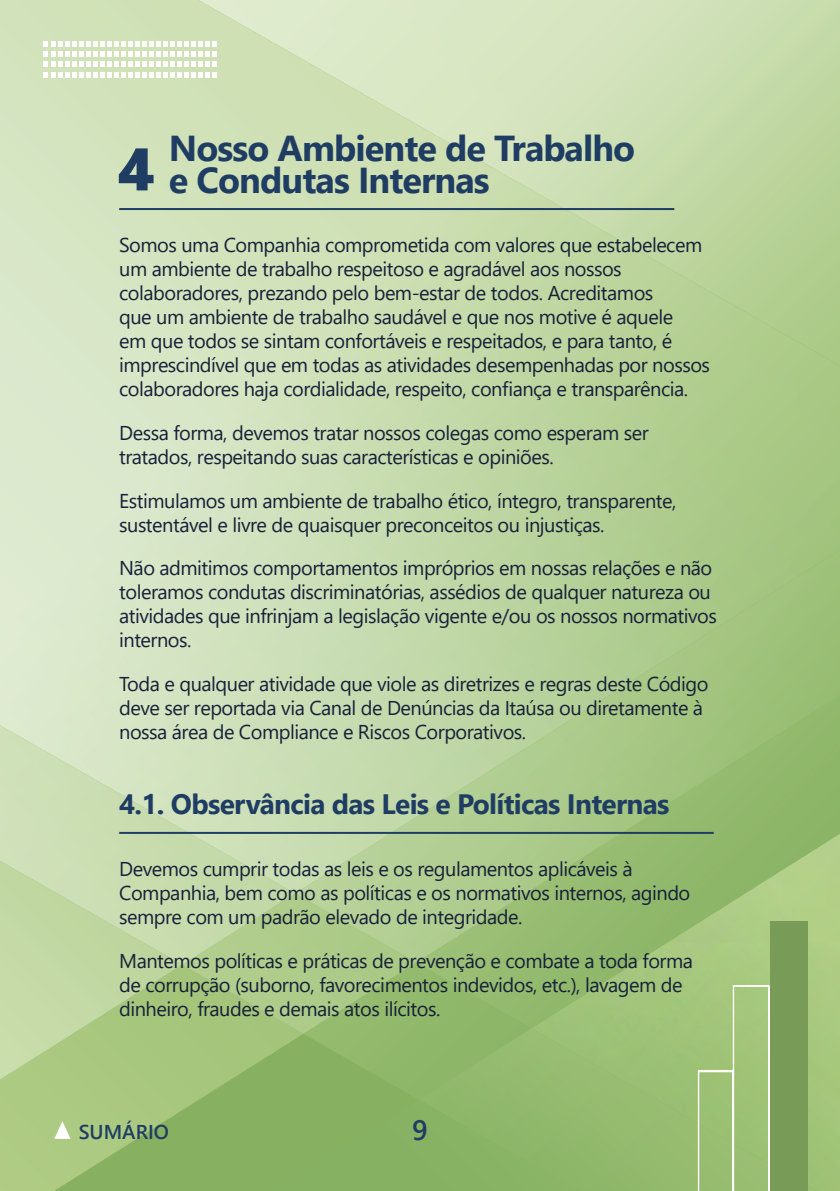
<style>
.page{position:relative;width:840px;height:1191px;background:#fff}
.page>*{position:absolute;margin:0;border:0;box-sizing:border-box;transform-origin:0 0}
.t1{font:60px "Segoe UI Black";color:#1f3d63}
.t2{font:700 36px/32px "Segoe UI";letter-spacing:-.025em;color:#1f3d63}
.t3{font:700 28px "Segoe UI";letter-spacing:-.025em;color:#1f3d63}
.t4{font:600 28px "Segoe UI";color:#1f3d63}
.t5{font:20px/24px "Segoe UI";letter-spacing:-.025em;color:#172038}
.t6{font:600 20px "Segoe UI";color:#1f3d63}
</style>
<div class="page">
<img style="left:0;top:1033px;width:303px;height:158px">
<img style="left:0;top:964px;width:182px;height:115px">
<div style="left:303px;top:983px;width:147px;height:116px;background:#8fb769"></div>
<img style="left:182px;top:914px;width:234px;height:119px">
<img style="left:0;top:750px;width:295px;height:214px">
<div style="left:273px;top:1099px;width:145px;height:92px;background:#87b061"></div>
<div style="left:418px;top:1028px;width:113px;height:163px;background:#8db668"></div>
<img style="left:450px;top:926px;width:81px;height:102px">
<img style="left:659px;top:777px;width:70px;height:56px">
<div style="left:729px;top:768px;width:35px;height:65px;background:#91b86c"></div>
<div style="left:764px;top:705px;width:70px;height:128px;background:#8fb669"></div>
<img style="left:834px;top:700px;width:5px;height:133px">
<img style="left:726px;top:768px;width:5px;height:9px">
<img style="left:330px;top:817px;width:145px;height:145px">
<img style="left:295px;top:893px;width:36px;height:21px">
<img style="left:473px;top:781px;width:72px;height:145px">
<img style="left:652px;top:645px;width:74px;height:168px">
<img style="left:724px;top:600px;width:73px;height:168px">
<img style="left:796px;top:600px;width:37px;height:123px">
<img style="left:831px;top:555px;width:8px;height:145px">
<img style="left:222px;top:43px;width:145px;height:850px">
<img style="left:150px;top:0;width:73px;height:852px">
<div style="left:831px;top:366px;width:8px;height:189px;background:#a5c681"></div>
<img style="left:531px;top:833px;width:308px;height:358px">
<img style="left:508px;top:0;width:37px;height:198px">
<img style="left:436px;top:0;width:73px;height:177px">
<img style="left:364px;top:0;width:73px;height:136px">
<img style="left:328px;top:0;width:37px;height:95px">
<img style="left:256px;top:0;width:73px;height:75px">
<img style="left:198px;top:0;width:59px;height:34px">
<hr style="left:119px;top:208px;width:555px;height:2px;background:#1f3d63">
<svg style="left:44px;top:41px;width:173px;height:37px"></svg>
<div style="left:769px;top:921px;width:38px;height:270px;background:#789c58"></div>
<svg style="left:697px;top:985px;width:72px;height:206px;background:#a3c57c"></svg>
<hr style="left:119px;top:832px;width:594px;height:2px;background:#1f3d63">
<svg style="left:54px;top:1121px;width:16px;height:18px"></svg>
<h1 class="t1" style="left:117px;top:126px;width:39px">4</h1>
<h2 class="t2" style="left:169px;top:130px;width:467px">Nosso Ambiente de Trabalho e Condutas Internas</h2>
<p class="t5" style="left:119px;top:231px;width:592px">Somos uma Companhia comprometida com valores que estabelecem um ambiente de trabalho respeitoso e agradável aos nossos colaboradores, prezando pelo bem-estar de todos. Acreditamos<br>que um ambiente de trabalho saudável e que nos motive é aquele<br>em que todos se sintam confortáveis e respeitados, e para tanto, é imprescindível que em todas as atividades desempenhadas por nossos colaboradores haja cordialidade, respeito, confiança e transparência.</p>
<p class="t5" style="left:119px;top:419px;width:530px">Dessa forma, devemos tratar nossos colegas como esperam ser tratados, respeitando suas características e opiniões.</p>
<p class="t5" style="left:119px;top:486px;width:558px">Estimulamos um ambiente de trabalho ético, íntegro, transparente, sustentável e livre de quaisquer preconceitos ou injustiças.</p>
<p class="t5" style="left:119px;top:554px;width:599px">Não admitimos comportamentos impróprios em nossas relações e não toleramos condutas discriminatórias, assédios de qualquer natureza ou atividades que infrinjam a legislação vigente e/ou os nossos normativos internos.</p>
<p class="t5" style="left:119px;top:670px;width:590px">Toda e qualquer atividade que viole as diretrizes e regras deste Código deve ser reportada via Canal de Denúncias da Itaúsa ou diretamente à nossa área de Compliance e Riscos Corporativos.</p>
<h3 class="t3" style="left:119px;top:777px;width:551px">4.1. Observância das Leis e Políticas Internas</h3>
<p class="t5" style="left:119px;top:854px;width:572px">Devemos cumprir todas as leis e os regulamentos aplicáveis à<br>Companhia, bem como as políticas e os normativos internos, agindo sempre com um padrão elevado de integridade.</p>
<p class="t5" style="left:119px;top:946px;width:575px">Mantemos políticas e práticas de prevenção e combate a toda forma de corrupção (suborno, favorecimentos indevidos, etc.), lavagem de dinheiro, fraudes e demais atos ilícitos.</p>
<p class="t6" style="left:79px;top:1113px;width:92px">SUMÁRIO</p>
<h3 class="t4" style="left:412px;top:1103px;width:17px">9</h3>
</div>
